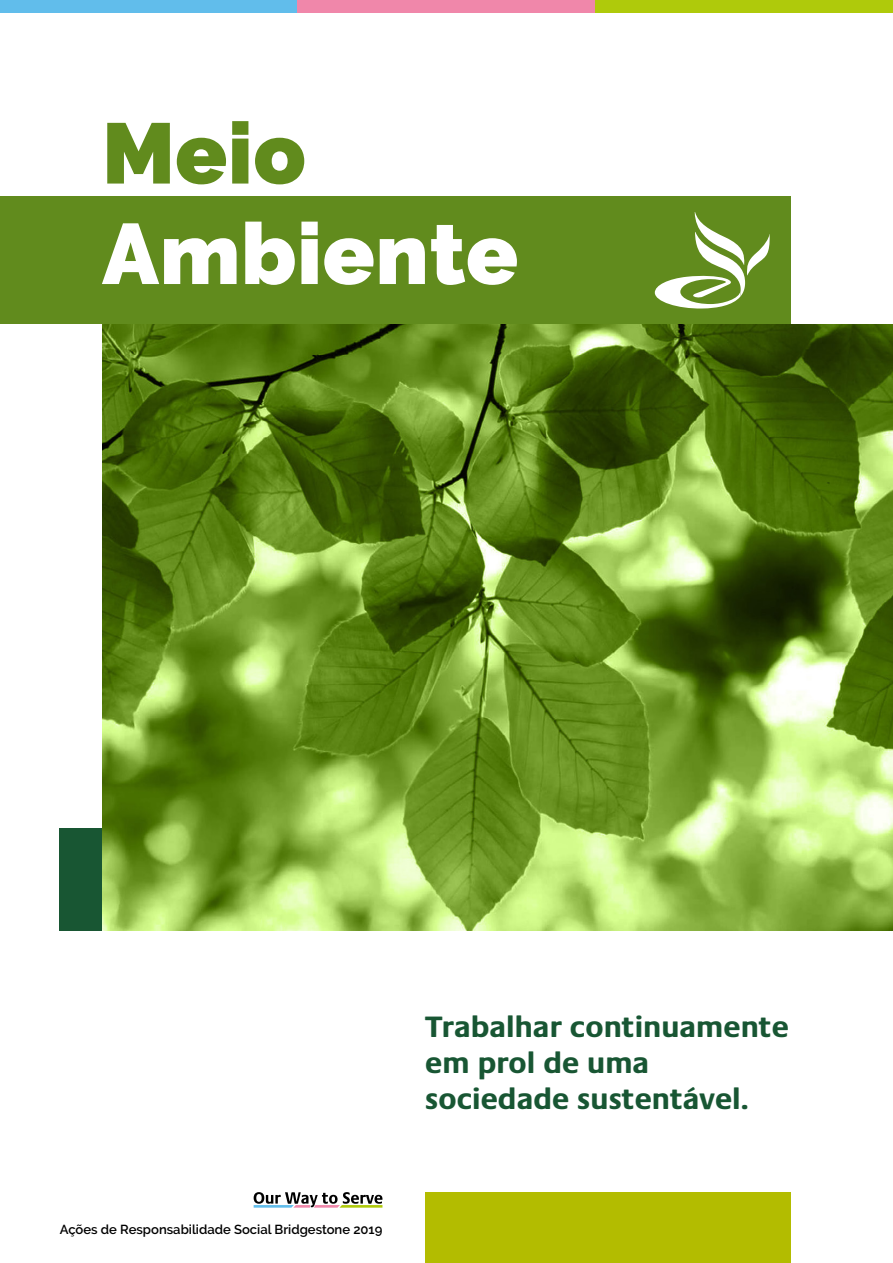
<style>
.page{position:relative;width:893px;height:1263px;background:#fff}
.page>*{position:absolute;margin:0;border:0;box-sizing:border-box;transform-origin:0 0}
.t1{font:900 85.5px "Raleway";letter-spacing:.01em;color:#fff}
.t2{font:900 85.5px "Raleway";color:#618b1d}
.t3{font:700 30px/36px "Praxis LT Pro";color:#185633}
.t4{font:600 13.05px "Raleway";color:#000}
</style>
<div class="page">
<div style="left:0;top:0;width:298px;height:13px;background:#61bdeb"></div>
<div style="left:298px;top:0;width:297px;height:13px;background:#f087aa"></div>
<div style="left:595px;top:0;width:298px;height:13px;background:#afca0b"></div>
<div style="left:0;top:196px;width:791px;height:128px;background:#618b1d"></div>
<svg style="left:655px;top:212px;width:115px;height:97px"></svg>
<div style="left:425px;top:1192px;width:366px;height:71px;background:#b3bc00"></div>
<div style="left:60px;top:829px;width:42px;height:102px;background:#185633"></div>
<img style="left:102px;top:324px;width:791px;height:607px">
<svg style="left:254px;top:1192px;width:128px;height:16px"></svg>
<h1 class="t2" style="left:102px;top:104px;width:205px">Meio</h1>
<h1 class="t1" style="left:102px;top:204px;width:418px">Ambiente</h1>
<p class="t3" style="left:425px;top:1009px;width:365px">Trabalhar continuamente em prol de uma sociedade sustentável.</p>
<p class="t4" style="left:60px;top:1221px;width:324px">Ações de Responsabilidade Social Bridgestone 2019</p>
</div>
